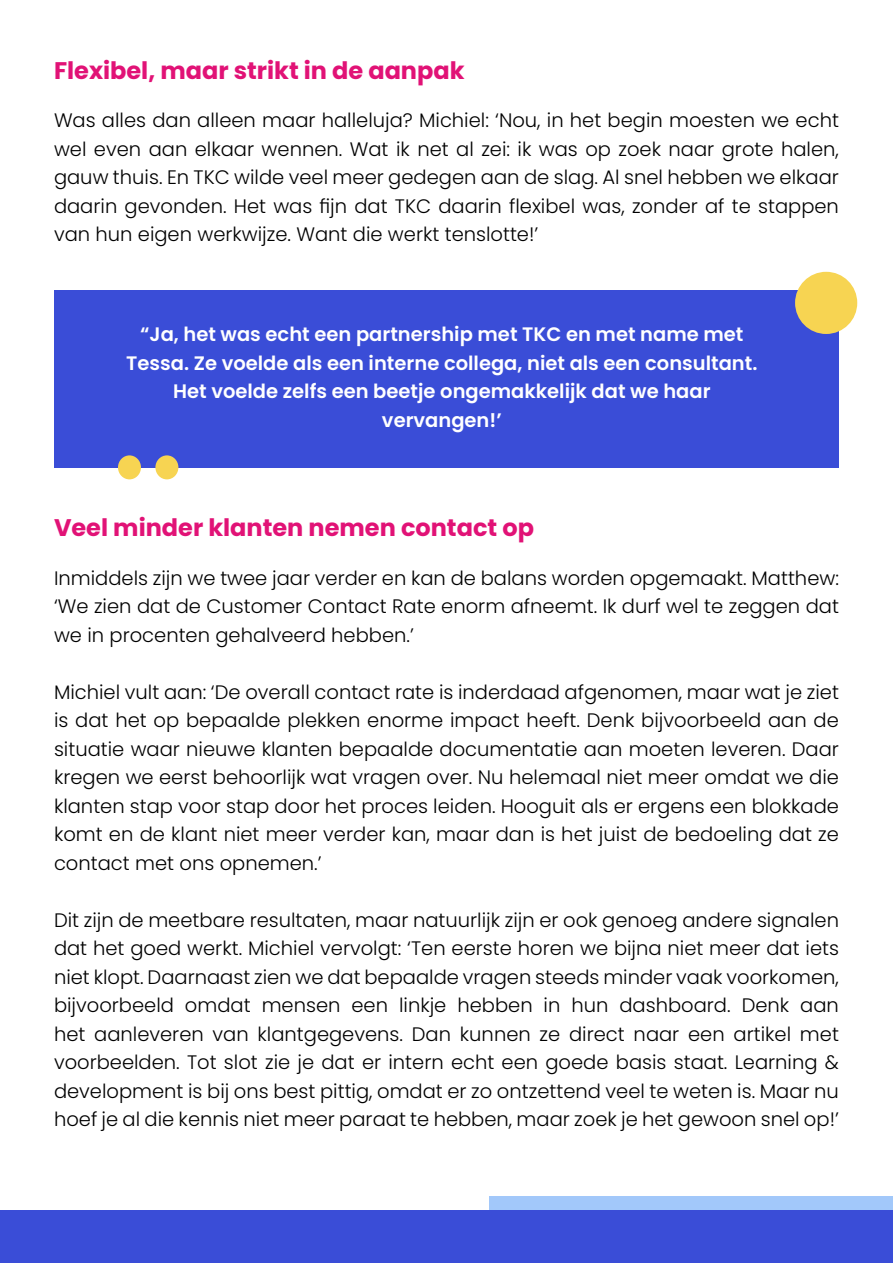
<style>
.page{position:relative;width:893px;height:1263px;background:#fff}
.page>*{position:absolute;margin:0;border:0;box-sizing:border-box;transform-origin:0 0}
.t1{font:700 24px "Poppins";color:#e11276}
.t2{font:300 19.5px/28.5px "Poppins";color:#000;text-align:justify}
.t3{font:600 19.5px/28.5px "Poppins";color:#fff;text-align:center}
</style>
<div class="page">
<div style="left:54px;top:290px;width:785px;height:177px;background:#3a4dd7"></div>
<div style="left:795px;top:272px;width:62px;height:62px;background:#f7d452;border-radius:50%"></div>
<div style="left:155px;top:455px;width:23px;height:24px;background:#f7d452;border-radius:50%"></div>
<div style="left:118px;top:455px;width:23px;height:24px;background:#f7d452;border-radius:50%"></div>
<div style="left:0;top:1210px;width:893px;height:53px;background:#3a4dd7"></div>
<p class="t1" style="left:54px;top:57px;width:412px">Flexibel, maar strikt in de aanpak</p>
<p class="t2" style="left:54px;top:106px;width:786px">Was alles dan alleen maar halleluja? Michiel: ‘Nou, in het begin moesten we echt wel even aan elkaar wennen. Wat ik net al zei: ik was op zoek naar grote halen, gauw thuis. En TKC wilde veel meer gedegen aan de slag. Al snel hebben we elkaar daarin gevonden. Het was fijn dat TKC daarin flexibel was, zonder af te stappen van hun eigen werkwijze. Want die werkt tenslotte!’</p>
<p class="t3" style="left:126px;top:320px;width:633px">“Ja, het was echt een partnership met TKC en met name met Tessa. Ze voelde als een interne collega, niet als een consultant.<br>Het voelde zelfs een beetje ongemakkelijk dat we haar vervangen!’</p>
<p class="t1" style="left:54px;top:514px;width:481px">Veel minder klanten nemen contact op</p>
<p class="t2" style="left:54px;top:563px;width:786px">Inmiddels zijn we twee jaar verder en kan de balans worden opgemaakt. Matthew: ‘We zien dat de Customer Contact Rate enorm afneemt. Ik durf wel te zeggen dat we in procenten gehalveerd hebben.’</p>
<p class="t2" style="left:54px;top:677px;width:786px">Michiel vult aan: ‘De overall contact rate is inderdaad afgenomen, maar wat je ziet is dat het op bepaalde plekken enorme impact heeft. Denk bijvoorbeeld aan de situatie waar nieuwe klanten bepaalde documentatie aan moeten leveren. Daar kregen we eerst behoorlijk wat vragen over. Nu helemaal niet meer omdat we die klanten stap voor stap door het proces leiden. Hooguit als er ergens een blokkade komt en de klant niet meer verder kan, maar dan is het juist de bedoeling dat ze contact met ons opnemen.’</p>
<p class="t2" style="left:54px;top:905px;width:786px">Dit zijn de meetbare resultaten, maar natuurlijk zijn er ook genoeg andere signalen dat het goed werkt. Michiel vervolgt: ‘Ten eerste horen we bijna niet meer dat iets niet klopt. Daarnaast zien we dat bepaalde vragen steeds minder vaak voorkomen, bijvoorbeeld omdat mensen een linkje hebben in hun dashboard. Denk aan het aanleveren van klantgegevens. Dan kunnen ze direct naar een artikel met voorbeelden. Tot slot zie je dat er intern echt een goede basis staat. Learning &amp; development is bij ons best pittig, omdat er zo ontzettend veel te weten is. Maar nu hoef je al die kennis niet meer paraat te hebben, maar zoek je het gewoon snel op!’</p>
</div>
